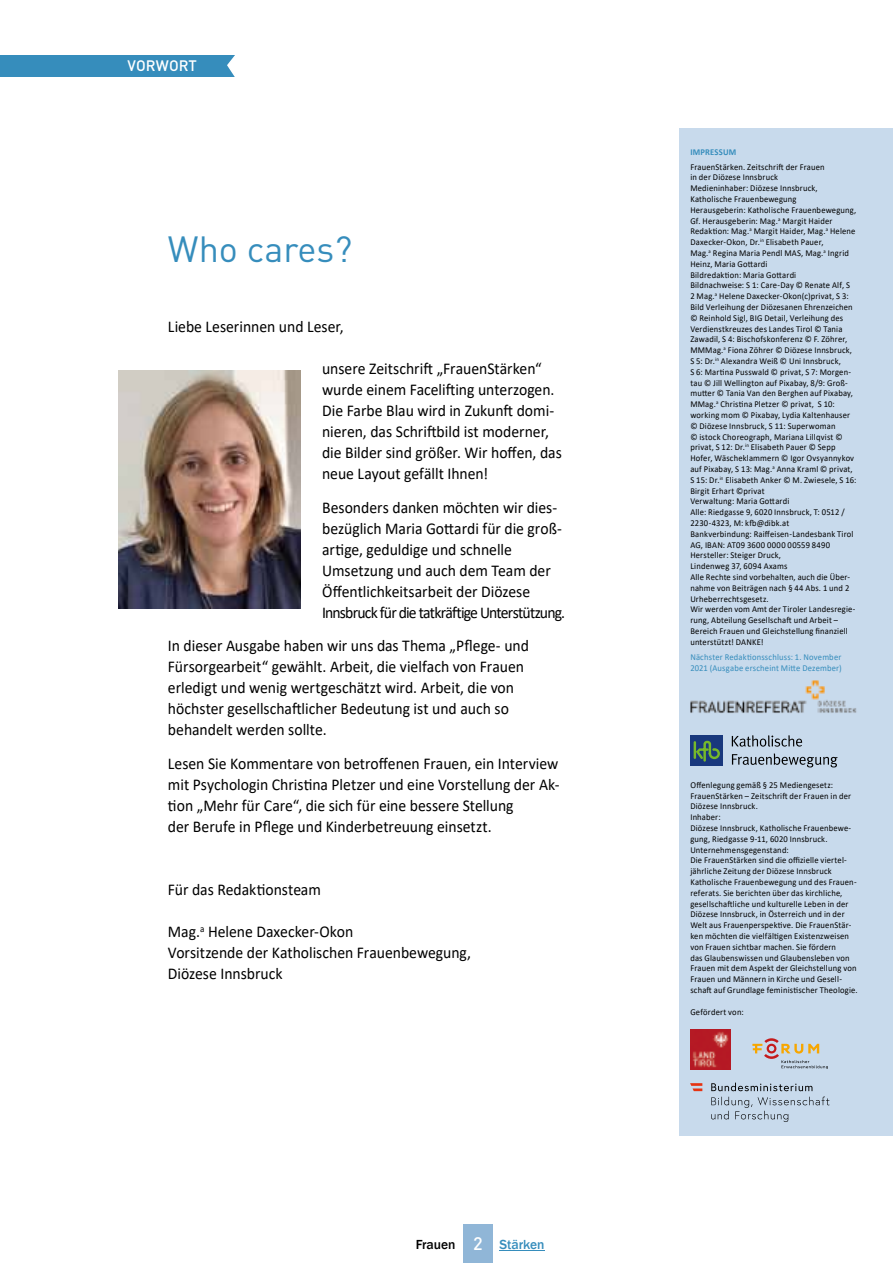
<style>
.page{position:relative;width:893px;height:1263px;background:#fff}
.page>*{position:absolute;margin:0;border:0;box-sizing:border-box;transform-origin:0 0}
.t1{font:36px "DIN Pro";color:#368dbc}
.t2{font:16.5px/21px "Calibri";letter-spacing:-.005em;color:#000;scale:.95 1}
.t3{font:500 15px "DIN Pro";letter-spacing:.005em;color:#fff}
.t4{font:500 13.5px "Franklin Gothic";color:#368dbc}
.t5{font:9px/10.8px "Calibri";letter-spacing:.02em;color:#000;scale:.95 1}
.t6{font:9px/10.8px "Calibri";letter-spacing:.02em;color:#368dbc;scale:.95 1}
.t7{font:700 9px "Calibri";letter-spacing:.02em;color:#368dbc;scale:.95 1}
.s1{color:#000}
.s2{font-family:"DIN Pro";font-size:18px;color:#fff}
</style>
<div class="page">
<div style="left:0;top:55px;width:236px;height:22px;background:#368dbc"></div>
<svg style="left:227px;top:55px;width:9px;height:22px"></svg>
<hr style="left:499px;top:1250px;width:45px;height:1px;background:#368dbc">
<div style="left:463px;top:1225px;width:30px;height:38px;background:#90b6d7"></div>
<img style="left:118px;top:370px;width:182px;height:239px">
<div style="left:679px;top:128px;width:214px;height:1007px;background:#c8daec"></div>
<svg style="left:711px;top:1082px;width:118px;height:40px"></svg>
<svg style="left:690px;top:1083px;width:12px;height:8px"></svg>
<img style="left:690px;top:1030px;width:41px;height:40px">
<img style="left:690px;top:680px;width:167px;height:34px">
<div style="left:690px;top:735px;width:32px;height:31px;background:#19387d"></div>
<svg style="left:694px;top:741px;width:26px;height:21px"></svg>
<svg style="left:732px;top:753px;width:106px;height:14px"></svg>
<svg style="left:732px;top:735px;width:70px;height:12px"></svg>
<svg style="left:752px;top:1038px;width:76px;height:31px"></svg>
<h3 class="t3" style="left:128px;top:54px;width:71px">VORWORT</h3>
<h1 class="t1" style="left:168px;top:222px;width:186px">Who cares?</h1>
<h2 class="t2" style="left:168px;top:315px;width:187px">Liebe Leserinnen und Leser,</h2>
<h2 class="t2" style="left:322px;top:357px;width:254px">unsere Zeitschrift „FrauenStärken“ wurde einem Facelifting unterzogen.<br>Die Farbe Blau wird in Zukunft domi&shy;nieren, das Schriftbild ist moderner, die Bilder sind größer. Wir hoffen, das neue Layout gefällt Ihnen!</h2>
<h2 class="t2" style="left:322px;top:496px;width:257px">Besonders danken möchten wir dies&shy;bezüglich Maria Gottardi für die groß&shy;artige, geduldige und schnelle Umsetzung und auch dem Team der Öffentlichkeitsarbeit der Diözese Innsbruck für die tatkräftige Unterstützung.</h2>
<p class="t2" style="left:168px;top:635px;width:381px">In dieser Ausgabe haben wir uns das Thema „Pflege- und Fürsorgearbeit“ gewählt. Arbeit, die vielfach von Frauen erledigt und wenig wertgeschätzt wird. Arbeit, die von höchster gesellschaftlicher Bedeutung ist und auch so behandelt werden sollte.</p>
<h2 class="t2" style="left:168px;top:753px;width:414px">Lesen Sie Kommentare von betroffenen Frauen, ein Interview mit Psychologin Christina Pletzer und eine Vorstellung der Ak&shy;tion „Mehr für Care“, die sich für eine bessere Stellung<br>der Berufe in Pflege und Kinderbetreuung einsetzt.</h2>
<h2 class="t2" style="left:168px;top:879px;width:163px">Für das Redaktionsteam</h2>
<h2 class="t2" style="left:168px;top:921px;width:321px">Mag.<sup>a</sup> Helene Daxecker-Okon<br>Vorsitzende der Katholischen Frauenbewegung,<br>Diözese Innsbruck</h2>
<h3 class="t4" style="left:416px;top:1236px;width:130px"><span class="s1">Frauen</span> <span class="s2">2</span> Stärken</h3>
<p class="t7" style="left:690px;top:145px;width:50px">IMPRESSUM</p>
<p class="t5" style="left:690px;top:161px;width:176px">FrauenStärken. Zeitschrift der Frauen<br>in der Diözese Innsbruck<br>Medieninhaber: Diözese Innsbruck, Katholische Frauenbewegung<br>Herausgeberin: Katholische Frauenbewegung, Gf. Herausgeberin: Mag.<sup>a</sup> Margit Haider Redaktion: Mag.<sup>a</sup> Margit Haider, Mag.<sup>a</sup> Helene Daxecker-Okon, Dr.<sup>in</sup> Elisabeth Pauer,<br>Mag.<sup>a</sup> Regina Maria Pendl MAS, Mag.<sup>a</sup> Ingrid Heinz, Maria Gottardi<br>Bildredaktion: Maria Gottardi<br>Bildnachweise: S 1: Care-Day © Renate Alf, S 2 Mag.<sup>a</sup> Helene Daxecker-Okon(c)privat, S 3:<br>Bild Verleihung der Diözesanen Ehrenzeichen © Reinhold Sigl, BIG Detail, Verleihung des Verdienstkreuzes des Landes Tirol © Tania Zawadil, S 4: Bischofskonferenz © F. Zöhrer, MMMag.<sup>a</sup> Fiona Zöhrer © Diözese Innsbruck, S 5: Dr.<sup>in</sup> Alexandra Weiß © Uni Innsbruck,<br>S 6: Martina Pusswald © privat, S 7: Morgen&shy;tau © Jill Wellington auf Pixabay, 8/9: Groß&shy;mutter © Tania Van den Berghen auf Pixabay, MMag.<sup>a</sup> Christina Pletzer © privat, S 10: working mom © Pixabay, Lydia Kaltenhauser © Diözese Innsbruck, S 11: Superwoman<br>© istock Choreograph, Mariana Lillqvist © privat, S 12: Dr.<sup>in</sup> Elisabeth Pauer © Sepp Hofer, Wäscheklammern © Igor Ovsyannykov auf Pixabay, S 13: Mag.<sup>a</sup> Anna Kraml © privat, S 15: Dr.<sup>in</sup> Elisabeth Anker © M. Zwiesele, S 16:<br>Birgit Erhart ©privat<br>Verwaltung: Maria Gottardi<br>Alle: Riedgasse 9, 6020 Innsbruck, T: 0512 / 2230-4323, M: kfb@dibk.at<br>Bankverbindung: Raiffeisen-Landesbank Tirol AG, IBAN: AT09 3600 0000 00559 8490<br>Hersteller: Steiger Druck,<br>Lindenweg 37, 6094 Axams<br>Alle Rechte sind vorbehalten, auch die Über&shy;nahme von Beiträgen nach § 44 Abs. 1 und 2<br>Urheberrechtsgesetz.<br>Wir werden vom Amt der Tiroler Landesregie&shy;rung, Abteilung Gesellschaft und Arbeit – Bereich Frauen und Gleichstellung finanziell unterstützt! DANKE!</p>
<p class="t6" style="left:690px;top:651px;width:161px">Nächster Redaktionsschluss: 1. November<br>2021 (Ausgabe erscheint Mitte Dezember)</p>
<p class="t5" style="left:690px;top:779px;width:178px">Offenlegung gemäß § 25 Mediengesetz:<br>FrauenStärken – Zeitschrift der Frauen in der Diözese Innsbruck.<br>Inhaber:<br>Diözese Innsbruck, Katholische Frauenbewe&shy;gung, Riedgasse 9-11, 6020 Innsbruck.<br>Unternehmensgegenstand:<br>Die FrauenStärken sind die offizielle viertel&shy;jährliche Zeitung der Diözese Innsbruck Katholische Frauenbewegung und des Frauen&shy;referats. Sie berichten über das kirchliche, gesellschaftliche und kulturelle Leben in der Diözese Innsbruck, in Österreich und in der Welt aus Frauenperspektive. Die FrauenStär&shy;ken möchten die vielfältigen Existenzweisen von Frauen sichtbar machen. Sie fördern<br>das Glaubenswissen und Glaubensleben von Frauen mit dem Aspekt der Gleichstellung von Frauen und Männern in Kirche und Gesell&shy;schaft auf Grundlage feministischer Theologie.</p>
<p class="t5" style="left:690px;top:1006px;width:58px">Gefördert von:</p>
</div>
